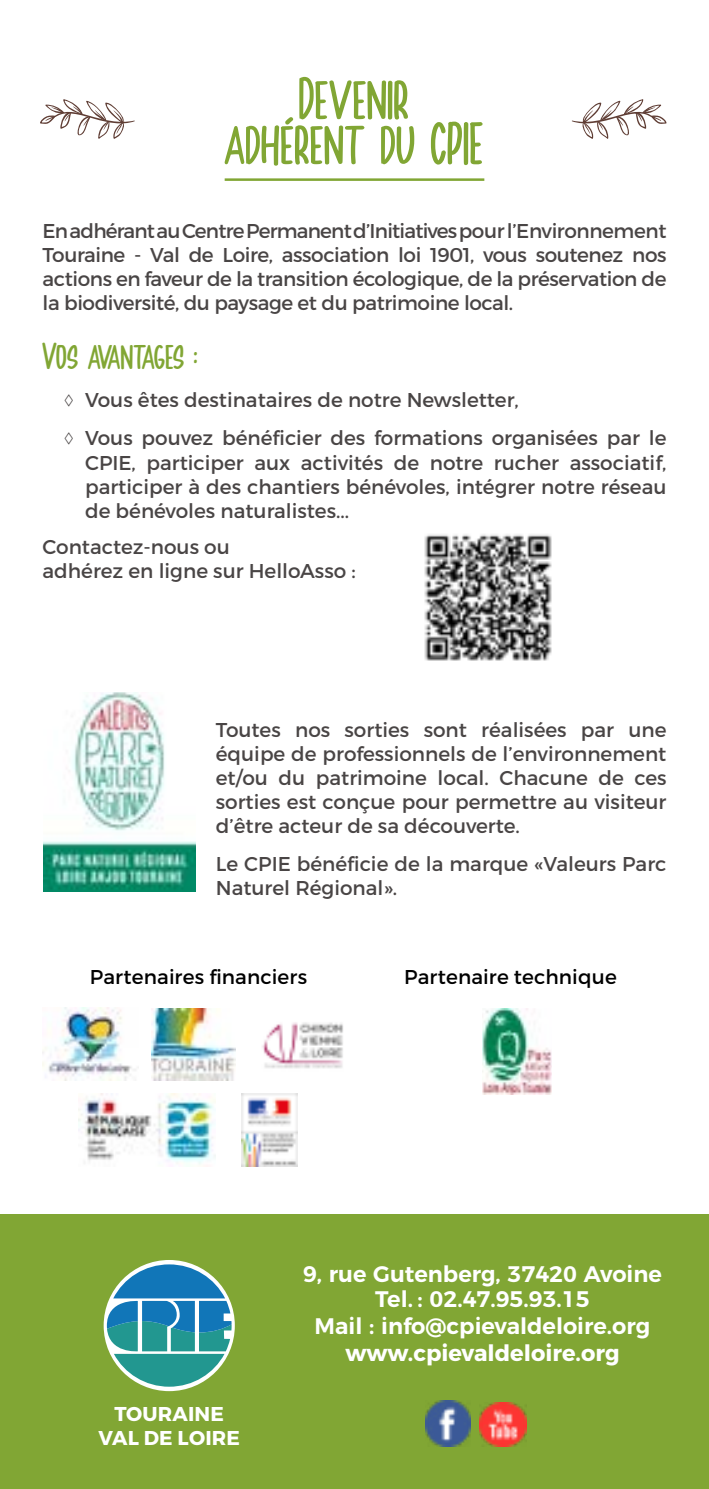
<style>
.page{position:relative;width:709px;height:1489px;background:#fff}
.page>*{position:absolute;margin:0;border:0;box-sizing:border-box;transform-origin:0 0}
.t1{font:60px/45px "Floretta";color:#81a634;text-align:center}
.t2{font:37.5px "Floretta";letter-spacing:-.025em;color:#81a634}
.t3{font:600 22.5px/26px "Montserrat";color:#fff;text-align:center}
.t4{font:700 22.5px "Montserrat";color:#fff}
.t5{font:20px/24px "Montserrat";color:#494545;text-align:justify}
.t6{font:20px "Montserrat";letter-spacing:.005em;color:#000}
.t7{font:700 20px/24px "Montserrat";letter-spacing:.01em;color:#fff;text-align:center}
.s1{font-weight:200}
</style>
<div class="page">
<div style="left:0;top:1214px;width:709px;height:274px;background:#81a634"></div>
<img style="left:425px;top:1400px;width:46px;height:46px">
<img style="left:480px;top:1402px;width:46px;height:44px">
<hr style="left:225px;top:178px;width:259px;height:3px;background:#81a634">
<img style="left:424px;top:534px;width:128px;height:127px">
<svg style="left:40px;top:99px;width:95px;height:40px"></svg>
<svg style="left:572px;top:99px;width:94px;height:40px"></svg>
<svg style="left:104px;top:1259px;width:131px;height:131px"></svg>
<svg style="left:106px;top:1264px;width:125px;height:122px;background:#4e9ea3"></svg>
<img style="left:482px;top:1008px;width:69px;height:86px">
<img style="left:78px;top:1093px;width:138px;height:71px">
<img style="left:44px;top:692px;width:151px;height:199px">
<img style="left:152px;top:1008px;width:84px;height:72px">
<img style="left:43px;top:1007px;width:93px;height:73px">
<img style="left:262px;top:1022px;width:81px;height:47px">
<img style="left:241px;top:1093px;width:57px;height:73px">
<h1 class="t1" style="left:225px;top:76px;width:261px">Devenir adhérent du CPIE</h1>
<p class="t5" style="left:43px;top:219px;width:625px">En adhérant au Centre Permanent d’Initiatives pour l’Environnement Touraine - Val de Loire, association loi 1901, vous soutenez nos actions en faveur de la transition écologique, de la préservation de la biodiversité, du paysage et du patrimoine local.</p>
<h2 class="t2" style="left:43px;top:337px;width:157px">Vos avantages :</h2>
<p class="t5" style="left:64px;top:381px;width:604px;line-height:38.2px"><span class="s1">◊</span> Vous êtes destinataires de notre Newsletter,<br><span class="s1">◊</span> Vous pouvez bénéficier des formations organisées par le</p>
<p class="t5" style="left:85px;top:450px;width:583px">CPIE, participer aux activités de notre rucher associatif, participer à des chantiers bénévoles, intégrer notre réseau de bénévoles naturalistes...</p>
<p class="t5" style="left:43px;top:535px;width:314px">Contactez-nous ou<br>adhérez en ligne sur HelloAsso :</p>
<p class="t5" style="left:216px;top:717px;width:452px">Toutes nos sorties sont réalisées par une équipe de professionnels de l’environnement et/ou du patrimoine local. Chacune de ces sorties est conçue pour permettre au visiteur d’être acteur de sa découverte.</p>
<p class="t5" style="left:216px;top:851px;width:452px">Le CPIE bénéficie de la marque «Valeurs Parc<br>Naturel Régional».</p>
<p class="t6" style="left:90px;top:964px;width:219px">Partenaires financiers</p>
<p class="t6" style="left:404px;top:964px;width:214px">Partenaire technique</p>
<p class="t7" style="left:98px;top:1402px;width:143px">TOURAINE<br>VAL DE LOIRE</p>
<p class="t3" style="left:303px;top:1258px;width:360px">9, rue Gutenberg, 37420 Avoine<br>Tel. : 02.47.95.93.15<br>Mail : info@cpievaldeloire.org</p>
<p class="t4" style="left:345px;top:1338px;width:276px">www.cpievaldeloire.org</p>
</div>
